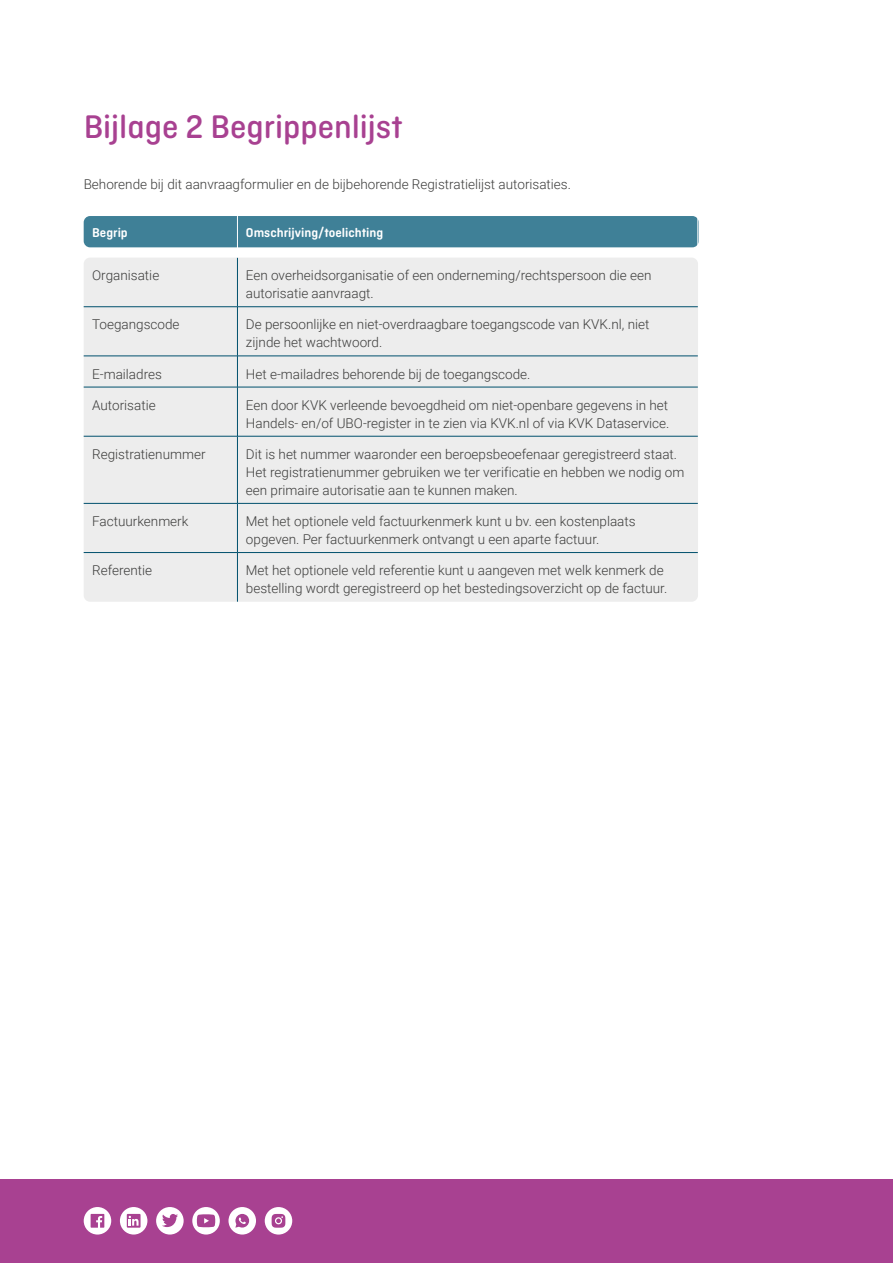
<style>
.page{position:relative;width:893px;height:1263px;background:#fff}
.page>*{position:absolute;margin:0;border:0;box-sizing:border-box;transform-origin:0 0}
._6_Kop_2{font:500 34.5px "Ciutadella Rounded";color:#a84191}
._10_tabel{font:300 13.5px/18px "Roboto";color:#3c3c3b}
._0_plat{font:300 13.5px "Roboto";color:#3c3c3b}
._9_tabel_header{font:600 13.5px "Ciutadella Rounded";color:#fff}
</style>
<div class="page">
<div style="left:0;top:1179px;width:893px;height:84px;background:#a84191"></div>
<svg style="left:192px;top:1207px;width:28px;height:27px"></svg>
<svg style="left:120px;top:1207px;width:27px;height:27px"></svg>
<svg style="left:84px;top:1207px;width:27px;height:27px"></svg>
<svg style="left:156px;top:1207px;width:28px;height:27px"></svg>
<svg style="left:228px;top:1207px;width:28px;height:27px"></svg>
<svg style="left:265px;top:1207px;width:27px;height:27px"></svg>
<div style="left:84px;top:216px;width:615px;height:31px;background:#3f8097;border-radius:6px"></div>
<div style="left:84px;top:258px;width:614px;height:344px;background:#ededed;border-radius:6px"></div>
<hr style="left:237px;top:258px;width:1px;height:49px;background:#00506d">
<hr style="left:237px;top:307px;width:1px;height:49px;background:#00506d">
<hr style="left:237px;top:356px;width:1px;height:31px;background:#00506d">
<hr style="left:237px;top:387px;width:1px;height:49px;background:#00506d">
<hr style="left:237px;top:436px;width:1px;height:67px;background:#00506d">
<hr style="left:237px;top:504px;width:1px;height:48px;background:#00506d">
<hr style="left:237px;top:553px;width:1px;height:49px;background:#00506d">
<hr style="left:237px;top:216px;width:1px;height:42px;background:#fff">
<hr style="left:698px;top:216px;width:1px;height:42px;background:#fff">
<hr style="left:84px;top:306px;width:153px;height:1px;background:#00506d">
<hr style="left:237px;top:306px;width:461px;height:1px;background:#00506d">
<hr style="left:84px;top:356px;width:153px;height:1px;background:#00506d">
<hr style="left:237px;top:356px;width:461px;height:1px;background:#00506d">
<hr style="left:84px;top:387px;width:153px;height:1px;background:#00506d">
<hr style="left:237px;top:387px;width:461px;height:1px;background:#00506d">
<hr style="left:84px;top:436px;width:153px;height:1px;background:#00506d">
<hr style="left:237px;top:436px;width:461px;height:1px;background:#00506d">
<hr style="left:84px;top:503px;width:153px;height:1px;background:#00506d">
<hr style="left:237px;top:503px;width:461px;height:1px;background:#00506d">
<hr style="left:84px;top:552px;width:153px;height:1px;background:#00506d">
<hr style="left:237px;top:552px;width:461px;height:1px;background:#00506d">
<h2 class="_6_Kop_2" style="left:84px;top:107px;width:320px">Bijlage 2 Begrippenlijst</h2>
<p class="_0_plat" style="left:84px;top:175px;width:489px">Behorende bij dit aanvraagformulier en de bijbehorende Registratielijst autorisaties.</p>
<p class="_9_tabel_header" style="left:92px;top:225px;width:37px">Begrip</p>
<p class="_9_tabel_header" style="left:246px;top:225px;width:139px">Omschrijving/toelichting</p>
<p class="_10_tabel" style="left:92px;top:266px;width:69px">Organisatie</p>
<p class="_10_tabel" style="left:246px;top:266px;width:407px">Een overheidsorganisatie of een onderneming/rechtspersoon die een autorisatie aanvraagt.</p>
<p class="_10_tabel" style="left:92px;top:315px;width:89px">Toegangscode</p>
<p class="_10_tabel" style="left:246px;top:315px;width:405px">De persoonlijke en niet-overdraagbare toegangscode van KVK.nl, niet zijnde het wachtwoord.</p>
<p class="_10_tabel" style="left:92px;top:364px;width:71px">E-mailadres</p>
<p class="_10_tabel" style="left:246px;top:364px;width:286px">Het e-mailadres behorende bij de toegangscode.</p>
<p class="_10_tabel" style="left:92px;top:395px;width:65px">Autorisatie</p>
<p class="_10_tabel" style="left:246px;top:395px;width:425px">Een door KVK verleende bevoegdheid om niet-openbare gegevens in het<br>Handels- en/of UBO-register in te zien via KVK.nl of via KVK Dataservice.</p>
<p class="_10_tabel" style="left:92px;top:445px;width:115px">Registratienummer</p>
<p class="_10_tabel" style="left:246px;top:445px;width:440px">Dit is het nummer waaronder een beroepsbeoefenaar geregistreerd staat.<br>Het registratienummer gebruiken we ter verificatie en hebben we nodig om een primaire autorisatie aan te kunnen maken.</p>
<p class="_10_tabel" style="left:92px;top:512px;width:98px">Factuurkenmerk</p>
<p class="_10_tabel" style="left:246px;top:512px;width:391px">Met het optionele veld factuurkenmerk kunt u bv. een kostenplaats opgeven. Per factuurkenmerk ontvangt u een aparte factuur.</p>
<p class="_10_tabel" style="left:92px;top:561px;width:61px">Referentie</p>
<p class="_10_tabel" style="left:246px;top:561px;width:423px">Met het optionele veld referentie kunt u aangeven met welk kenmerk de bestelling wordt geregistreerd op het bestedingsoverzicht op de factuur.</p>
</div>
